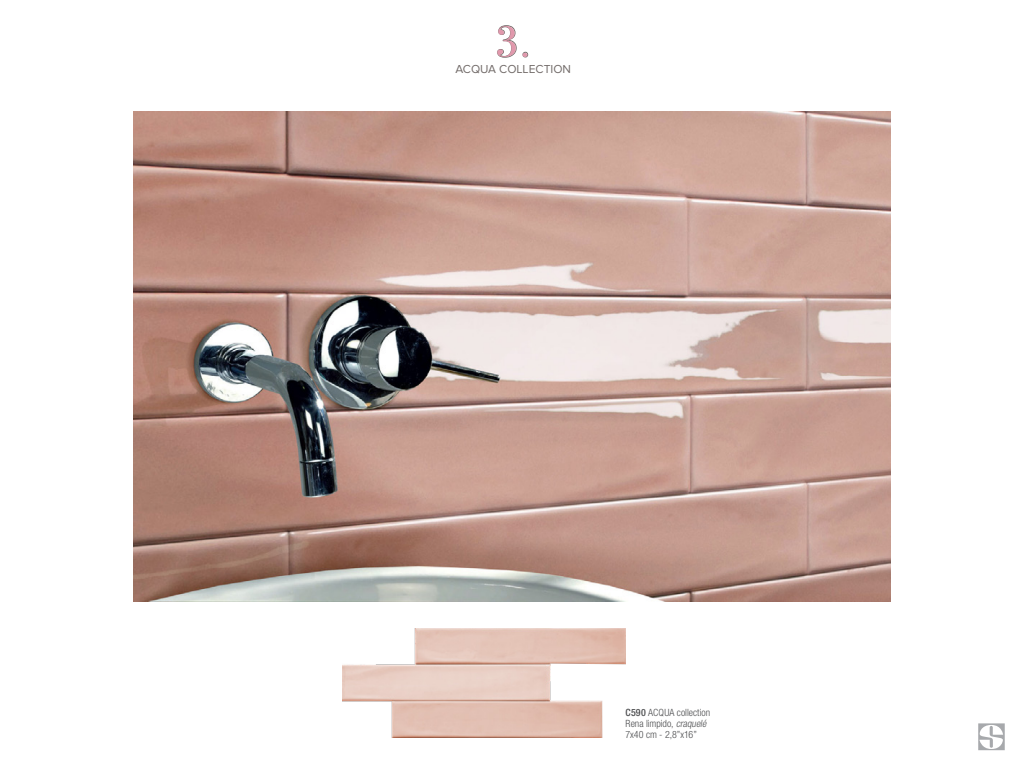
<style>
.page{position:relative;width:1024px;height:768px;background:#fff}
.page>*{position:absolute;margin:0;border:0;box-sizing:border-box;transform-origin:0 0}
.t1{font:44px "Bodoni Svty Two ITCTT";color:#e198ac}
.t2{font:12px "Proxima Nova";color:#736c6a}
.t3{font:300 condensed 10px/11px "Helvetica Neue";color:#4c4d4f}
.s1{font-weight:500}
.s2{font-style:italic}
</style>
<div class="page">
<img style="left:134px;top:112px;width:756px;height:489px">
<svg style="left:497px;top:25px;width:31px;height:33px"></svg>
<svg style="left:978px;top:723px;width:27px;height:27px"></svg>
<img style="left:343px;top:628px;width:283px;height:109px">
<h1 class="t1" style="left:495px;top:6px;width:37px">3.</h1>
<p class="t2" style="left:456px;top:62px;width:117px">ACQUA COLLECTION</p>
<p class="t3" style="left:626px;top:707px;width:86px"><span class="s1">C590</span> ACQUA collection<br>Rena limpido, <span class="s2">craquelé<br></span>7x40 cm - 2,8”x16”</p>
</div>
